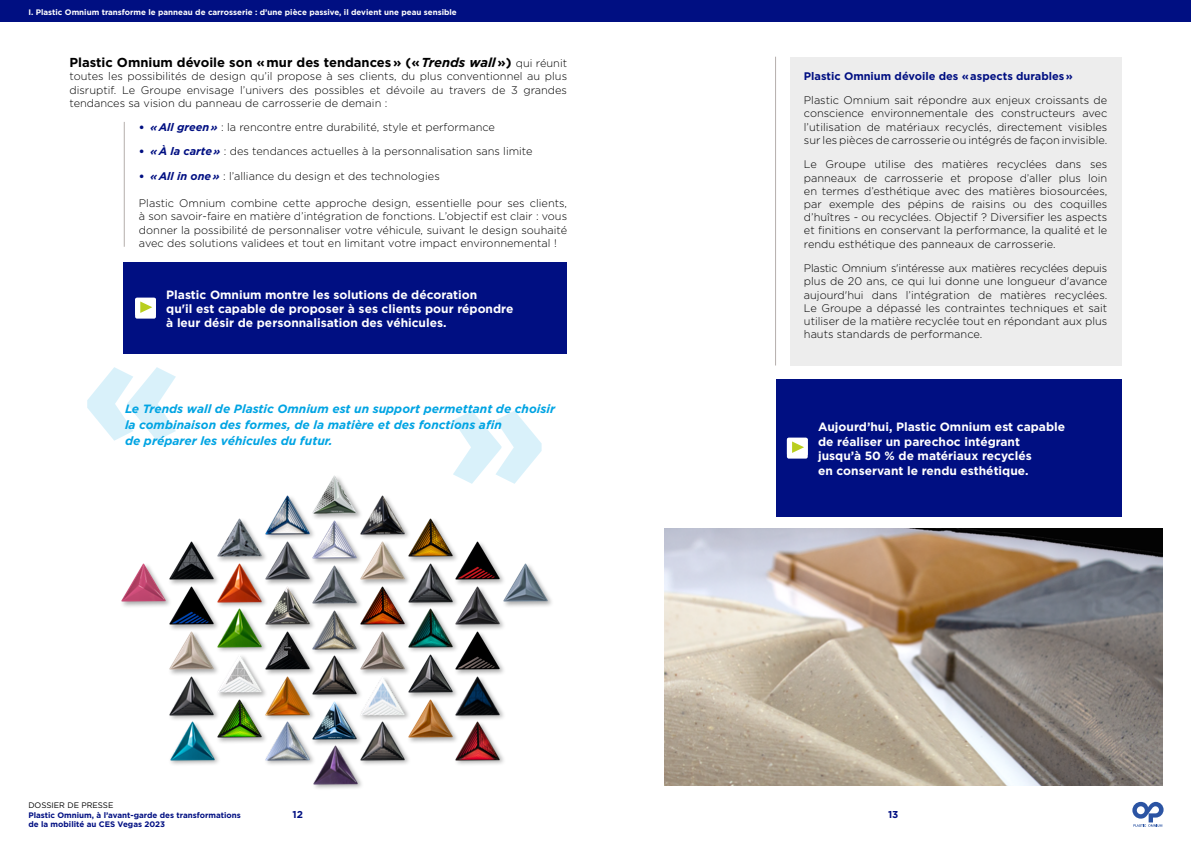
<style>
.page{position:relative;width:1191px;height:842px;background:#fff}
.page>*{position:absolute;margin:0;border:0;box-sizing:border-box;transform-origin:0 0}
.t1{font:700 13px "Gotham";color:#000}
.t2{font:700 12px/14.4px "Gotham";color:#fff}
.t3{font:italic 700 12px/16px "Gotham";color:#00a4e3}
.t4{font:300 11px/13.2px "Gotham";color:#000;text-align:justify}
.t5{font:700 11px "Gotham";color:#000f82}
.t6{font:700 10px "Gotham";color:#000f82}
.t7{font:700 8px "Gotham";color:#fff}
.t8{font:700 8px/9.6px "Gotham";color:#000f82}
.t9{font:8px "Gotham";color:#000}
.s1{font-style:italic}
.s2{font-weight:300;font-size:11px}
.s3{font-family:"DIN Pro";font-weight:400;color:#000f82}
.s4{font-weight:700;font-style:italic;color:#000f82}
</style>
<div class="page">
<svg style="left:1132px;top:802px;width:31px;height:25px"></svg>
<div style="left:124px;top:262px;width:443px;height:92px;background:#000f82"></div>
<div style="left:135px;top:298px;width:21px;height:21px;background:#fff;border-radius:2px"></div>
<svg style="left:140px;top:301px;width:12px;height:12px"></svg>
<hr style="left:124px;top:122px;width:1px;height:125px;background:#b5aeac">
<div style="left:0;top:0;width:1191px;height:21px;background:#000f82"></div>
<svg style="left:87px;top:367px;width:89px;height:74px"></svg>
<svg style="left:453px;top:411px;width:88px;height:73px"></svg>
<div style="left:216px;top:653px;width:53px;height:46px;background:#000;opacity:.35"></div>
<img style="left:220px;top:654px;width:43px;height:39px">
<div style="left:216px;top:563px;width:53px;height:46px;background:#000;opacity:.35"></div>
<img style="left:220px;top:563px;width:43px;height:40px">
<div style="left:216px;top:517px;width:53px;height:46px;background:#000;opacity:.35"></div>
<img style="left:216px;top:517px;width:47px;height:41px">
<div style="left:216px;top:698px;width:53px;height:46px;background:#000;opacity:.35"></div>
<img style="left:220px;top:697px;width:43px;height:42px">
<div style="left:216px;top:608px;width:53px;height:46px;background:#000;opacity:.35"></div>
<img style="left:220px;top:607px;width:43px;height:41px">
<div style="left:406px;top:517px;width:53px;height:46px;background:#000;opacity:.35"></div>
<img style="left:411px;top:517px;width:43px;height:41px">
<div style="left:406px;top:698px;width:53px;height:46px;background:#000;opacity:.35"></div>
<img style="left:411px;top:699px;width:42px;height:40px">
<div style="left:406px;top:608px;width:53px;height:46px;background:#000;opacity:.35"></div>
<img style="left:411px;top:609px;width:42px;height:39px">
<div style="left:406px;top:563px;width:53px;height:46px;background:#000;opacity:.35"></div>
<img style="left:411px;top:562px;width:42px;height:41px">
<div style="left:406px;top:653px;width:53px;height:46px;background:#000;opacity:.35"></div>
<img style="left:411px;top:652px;width:42px;height:41px">
<div style="left:501px;top:562px;width:53px;height:46px;background:#000;opacity:.35"></div>
<img style="left:506px;top:562px;width:43px;height:41px">
<div style="left:119px;top:562px;width:53px;height:46px;background:#000;opacity:.35"></div>
<img style="left:119px;top:562px;width:48px;height:41px">
<div style="left:311px;top:745px;width:53px;height:46px;background:#000;opacity:.35"></div>
<img style="left:311px;top:746px;width:48px;height:39px">
<div style="left:311px;top:474px;width:53px;height:46px;background:#000;opacity:.35"></div>
<img style="left:311px;top:474px;width:48px;height:41px">
<div style="left:311px;top:655px;width:53px;height:46px;background:#000;opacity:.35"></div>
<img style="left:316px;top:656px;width:42px;height:39px">
<div style="left:311px;top:564px;width:53px;height:46px;background:#000;opacity:.35"></div>
<img style="left:316px;top:565px;width:42px;height:40px">
<div style="left:311px;top:519px;width:53px;height:46px;background:#000;opacity:.35"></div>
<img style="left:316px;top:518px;width:42px;height:42px">
<div style="left:311px;top:700px;width:53px;height:46px;background:#000;opacity:.35"></div>
<img style="left:316px;top:699px;width:42px;height:41px">
<div style="left:311px;top:610px;width:53px;height:46px;background:#000;opacity:.35"></div>
<img style="left:316px;top:609px;width:42px;height:41px">
<div style="left:263px;top:721px;width:53px;height:46px;background:#000;opacity:.35"></div>
<img style="left:263px;top:722px;width:48px;height:39px">
<div style="left:263px;top:495px;width:53px;height:46px;background:#000;opacity:.35"></div>
<img style="left:263px;top:495px;width:48px;height:40px">
<div style="left:263px;top:676px;width:53px;height:46px;background:#000;opacity:.35"></div>
<img style="left:263px;top:676px;width:48px;height:40px">
<div style="left:263px;top:585px;width:53px;height:46px;background:#000;opacity:.35"></div>
<img style="left:263px;top:586px;width:48px;height:40px">
<div style="left:263px;top:540px;width:53px;height:46px;background:#000;opacity:.35"></div>
<img style="left:263px;top:539px;width:48px;height:41px">
<div style="left:263px;top:630px;width:53px;height:46px;background:#000;opacity:.35"></div>
<img style="left:263px;top:629px;width:48px;height:42px">
<div style="left:168px;top:721px;width:53px;height:46px;background:#000;opacity:.35"></div>
<img style="left:168px;top:722px;width:48px;height:39px">
<div style="left:167px;top:676px;width:53px;height:46px;background:#000;opacity:.35"></div>
<img style="left:167px;top:676px;width:48px;height:40px">
<div style="left:167px;top:585px;width:53px;height:46px;background:#000;opacity:.35"></div>
<img style="left:167px;top:586px;width:48px;height:40px">
<div style="left:167px;top:540px;width:53px;height:46px;background:#000;opacity:.35"></div>
<img style="left:167px;top:540px;width:48px;height:40px">
<div style="left:167px;top:630px;width:53px;height:46px;background:#000;opacity:.35"></div>
<img style="left:167px;top:629px;width:48px;height:42px">
<div style="left:453px;top:585px;width:53px;height:46px;background:#000;opacity:.35"></div>
<img style="left:453px;top:586px;width:49px;height:40px">
<div style="left:453px;top:676px;width:53px;height:46px;background:#000;opacity:.35"></div>
<img style="left:453px;top:676px;width:49px;height:40px">
<div style="left:453px;top:630px;width:53px;height:46px;background:#000;opacity:.35"></div>
<img style="left:453px;top:629px;width:49px;height:42px">
<div style="left:453px;top:721px;width:53px;height:46px;background:#000;opacity:.35"></div>
<img style="left:453px;top:720px;width:49px;height:41px">
<div style="left:453px;top:540px;width:53px;height:46px;background:#000;opacity:.35"></div>
<img style="left:453px;top:539px;width:49px;height:41px">
<div style="left:358px;top:540px;width:53px;height:46px;background:#000;opacity:.35"></div>
<img style="left:358px;top:541px;width:48px;height:39px">
<div style="left:358px;top:721px;width:53px;height:46px;background:#000;opacity:.35"></div>
<img style="left:358px;top:722px;width:48px;height:39px">
<div style="left:358px;top:630px;width:53px;height:46px;background:#000;opacity:.35"></div>
<img style="left:358px;top:631px;width:48px;height:40px">
<div style="left:358px;top:585px;width:53px;height:46px;background:#000;opacity:.35"></div>
<img style="left:358px;top:584px;width:48px;height:42px">
<div style="left:358px;top:676px;width:53px;height:46px;background:#000;opacity:.35"></div>
<img style="left:358px;top:675px;width:48px;height:41px">
<div style="left:358px;top:495px;width:53px;height:46px;background:#000;opacity:.35"></div>
<img style="left:358px;top:494px;width:48px;height:41px">
<div style="left:775px;top:380px;width:346px;height:137px;background:#000f82"></div>
<div style="left:787px;top:438px;width:20px;height:21px;background:#fff;border-radius:2px"></div>
<svg style="left:792px;top:441px;width:12px;height:12px"></svg>
<div style="left:789px;top:57px;width:332px;height:308px;background:#ededed"></div>
<hr style="left:775px;top:57px;width:1px;height:308px;background:#b5aeac">
<img style="left:665px;top:529px;width:497px;height:256px">
<p class="t7" style="left:28px;top:7px;width:430px">I. Plastic Omnium transforme le panneau de carrosserie : d’une pièce passive, il devient une peau sensible</p>
<p class="t1" style="left:69px;top:54px;width:499px">Plastic Omnium dévoile son « mur des tendances » (« <span class="s1">Trends wall</span> ») <span class="s2">qui réunit</span></p>
<p class="t4" style="left:69px;top:70px;width:499px">toutes les possibilités de design qu’il propose à ses clients, du plus conventionnel au plus disruptif. Le Groupe envisage l’univers des possibles et dévoile au travers de 3 grandes tendances sa vision du panneau de carrosserie de demain :</p>
<p class="t4" style="left:139px;top:120px;width:357px"><span class="s3">•</span> <span class="s4">« All green »</span> : la rencontre entre durabilité, style et performance</p>
<p class="t4" style="left:139px;top:144px;width:395px"><span class="s3">•</span> <span class="s4">« À la carte »</span> : des tendances actuelles à la personnalisation sans limite</p>
<p class="t4" style="left:139px;top:169px;width:302px"><span class="s3">•</span> <span class="s4">« All in one »</span> : l’alliance du design et des technologies</p>
<p class="t4" style="left:139px;top:196px;width:430px">Plastic Omnium combine cette approche design, essentielle pour ses clients, à son savoir-faire en matière d’intégration de fonctions. L’objectif est clair : vous donner la possibilité de personnaliser votre véhicule, suivant le design souhaité avec des solutions validees et tout en limitant votre impact environnemental !</p>
<p class="t2" style="left:166px;top:287px;width:348px">Plastic Omnium montre les solutions de décoration<br>qu'il est capable de proposer à ses clients pour répondre à leur désir de personnalisation des véhicules.</p>
<p class="t3" style="left:125px;top:401px;width:432px">Le Trends wall de Plastic Omnium est un support permettant de choisir la combinaison des formes, de la matière et des fonctions afin<br>de préparer les véhicules du futur.</p>
<p class="t5" style="left:804px;top:68px;width:270px">Plastic Omnium dévoile des « aspects durables »</p>
<p class="t4" style="left:804px;top:93px;width:305px">Plastic Omnium sait répondre aux enjeux croissants de conscience environnementale des constructeurs avec l’utilisation de matériaux recyclés, directement visibles sur les pièces de carrosserie ou intégrés de façon invisible.</p>
<p class="t4" style="left:804px;top:158px;width:305px">Le Groupe utilise des matières recyclées dans ses panneaux de carrosserie et propose d’aller plus loin en termes d’esthétique avec des matières biosourcées, par exemple des pépins de raisins ou des coquilles d’huîtres - ou recyclées. Objectif ? Diversifier les aspects et finitions en conservant la performance, la qualité et le rendu esthétique des panneaux de carrosserie.</p>
<p class="t4" style="left:804px;top:261px;width:305px">Plastic Omnium s'intéresse aux matières recyclées depuis plus de 20 ans, ce qui lui donne une longueur d'avance aujourd'hui dans l’intégration de matières recyclées.<br>Le Groupe a dépassé les contraintes techniques et sait utiliser de la matière recyclée tout en répondant aux plus hauts standards de performance.</p>
<p class="t2" style="left:818px;top:420px;width:248px">Aujourd’hui, Plastic Omnium est capable de réaliser un parechoc intégrant jusqu’à 50 % de matériaux recyclés<br>en conservant le rendu esthétique.</p>
<p class="t9" style="left:28px;top:800px;width:87px">DOSSIER DE PRESSE</p>
<p class="t8" style="left:28px;top:810px;width:214px">Plastic Omnium, à l’avant-garde des transformations de la mobilité au CES Vegas 2023</p>
<p class="t6" style="left:292px;top:808px;width:12px">12</p>
<p class="t6" style="left:888px;top:808px;width:12px">13</p>
</div>
